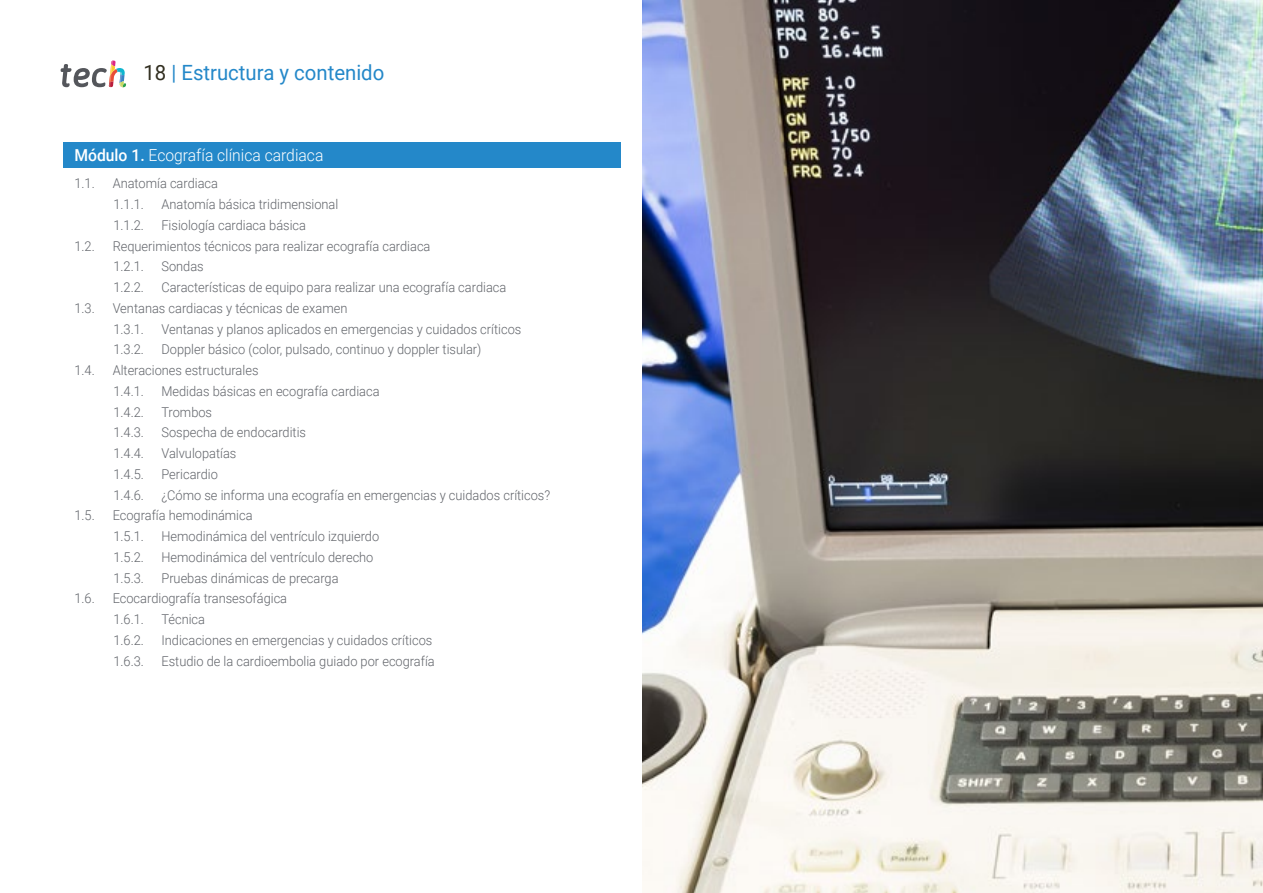
<style>
.page{position:relative;width:1263px;height:893px;background:#fff}
.page>*{position:absolute;margin:0;border:0;box-sizing:border-box;transform-origin:0 0}
.t1{font:21px "Roboto";color:#2488c9}
.t2{font:300 16.5px "Roboto";color:#fff;scale:.95 1}
.t3{font:300 13.5px/20.7px "Roboto";color:#61646a;scale:.95 1}
.s1{color:#312e20}
.s2{font-weight:500}
</style>
<div class="page">
<div style="left:63px;top:142px;width:558px;height:25px;background:#2488c9"></div>
<img style="left:642px;top:0;width:621px;height:893px">
<svg style="left:61px;top:61px;width:65px;height:27px"></svg>
<h1 class="t1" style="left:144px;top:57px;width:242px"><span class="s1">18</span> | Estructura y contenido</h1>
<p class="t2" style="left:74px;top:144px;width:264px"><span class="s2">Módulo 1.</span> Ecografía clínica cardiaca</p>
<p class="t3" style="left:74px;top:173px;width:23px">1.1.</p>
<p class="t3" style="left:113px;top:173px;width:112px">Anatomía cardiaca<br>1.1.1.</p>
<p class="t3" style="left:161px;top:193px;width:188px">Anatomía básica tridimensional</p>
<p class="t3" style="left:113px;top:214px;width:34px">1.1.2.</p>
<p class="t3" style="left:161px;top:214px;width:154px">Fisiología cardiaca básica</p>
<p class="t3" style="left:74px;top:235px;width:23px">1.2.</p>
<p class="t3" style="left:113px;top:235px;width:336px">Requerimientos técnicos para realizar ecografía cardiaca<br>1.2.1.</p>
<p class="t3" style="left:161px;top:256px;width:46px">Sondas</p>
<p class="t3" style="left:113px;top:276px;width:34px">1.2.2.</p>
<p class="t3" style="left:161px;top:276px;width:365px">Características de equipo para realizar una ecografía cardiaca</p>
<p class="t3" style="left:74px;top:297px;width:23px">1.3.</p>
<p class="t3" style="left:113px;top:297px;width:249px">Ventanas cardiacas y técnicas de examen<br>1.3.1.</p>
<p class="t3" style="left:161px;top:318px;width:380px">Ventanas y planos aplicados en emergencias y cuidados críticos</p>
<p class="t3" style="left:113px;top:339px;width:34px">1.3.2.</p>
<p class="t3" style="left:161px;top:339px;width:338px">Doppler básico (color, pulsado, continuo y doppler tisular)</p>
<p class="t3" style="left:74px;top:359px;width:23px">1.4.</p>
<p class="t3" style="left:113px;top:359px;width:155px">Alteraciones estructurales<br>1.4.1.</p>
<p class="t3" style="left:161px;top:380px;width:231px">Medidas básicas en ecografía cardiaca</p>
<p class="t3" style="left:113px;top:401px;width:34px">1.4.2.</p>
<p class="t3" style="left:161px;top:401px;width:55px">Trombos</p>
<p class="t3" style="left:113px;top:422px;width:34px">1.4.3.</p>
<p class="t3" style="left:161px;top:422px;width:154px">Sospecha de endocarditis</p>
<p class="t3" style="left:113px;top:442px;width:34px">1.4.4.</p>
<p class="t3" style="left:161px;top:442px;width:80px">Valvulopatías</p>
<p class="t3" style="left:113px;top:463px;width:34px">1.4.5.</p>
<p class="t3" style="left:161px;top:463px;width:61px">Pericardio</p>
<p class="t3" style="left:113px;top:484px;width:34px">1.4.6.</p>
<p class="t3" style="left:161px;top:484px;width:411px">¿Cómo se informa una ecografía en emergencias y cuidados críticos?</p>
<p class="t3" style="left:74px;top:505px;width:23px">1.5.</p>
<p class="t3" style="left:113px;top:505px;width:149px">Ecografía hemodinámica<br>1.5.1.</p>
<p class="t3" style="left:161px;top:525px;width:231px">Hemodinámica del ventrículo izquierdo</p>
<p class="t3" style="left:113px;top:546px;width:34px">1.5.2.</p>
<p class="t3" style="left:161px;top:546px;width:225px">Hemodinámica del ventrículo derecho</p>
<p class="t3" style="left:113px;top:567px;width:34px">1.5.3.</p>
<p class="t3" style="left:161px;top:567px;width:188px">Pruebas dinámicas de precarga</p>
<p class="t3" style="left:74px;top:588px;width:23px">1.6.</p>
<p class="t3" style="left:113px;top:588px;width:185px">Ecocardiografía transesofágica<br>1.6.1.</p>
<p class="t3" style="left:161px;top:608px;width:47px">Técnica</p>
<p class="t3" style="left:113px;top:629px;width:34px">1.6.2.</p>
<p class="t3" style="left:161px;top:629px;width:287px">Indicaciones en emergencias y cuidados críticos</p>
<p class="t3" style="left:113px;top:650px;width:34px">1.6.3.</p>
<p class="t3" style="left:161px;top:650px;width:289px">Estudio de la cardioembolia guiado por ecografía</p>
</div>
